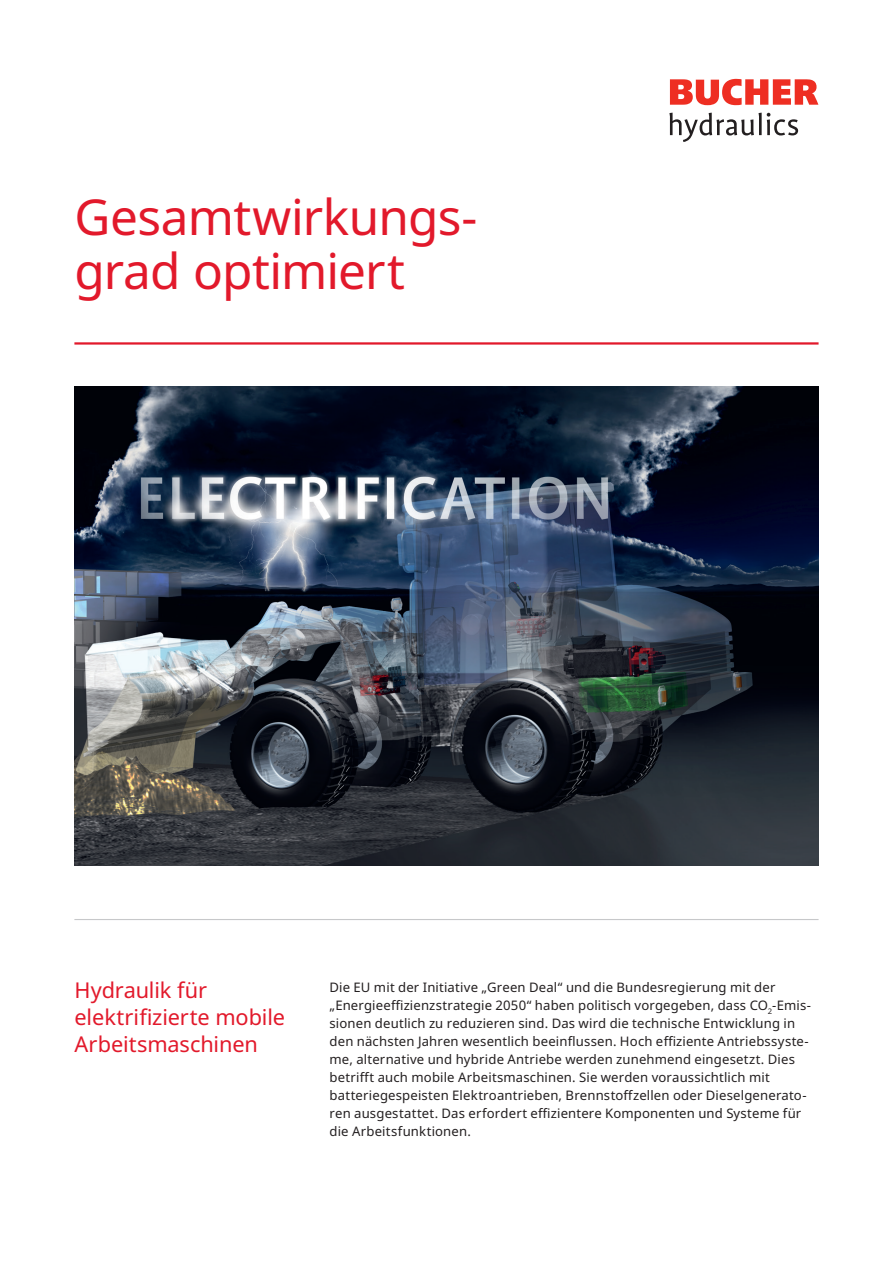
<style>
.page{position:relative;width:893px;height:1263px;background:#fff}
.page>*{position:absolute;margin:0;border:0;box-sizing:border-box;transform-origin:0 0}
.t1{font:49.5px/54px "Noto Sans";letter-spacing:-.015em;color:#e2192b}
.t2{font:21.75px/27px "Noto Sans";letter-spacing:-.005em;color:#e2192b}
.t3{font:13.2px/18px "Noto Sans";letter-spacing:.01em;color:#231f20}
</style>
<div class="page">
<img style="left:74px;top:387px;width:745px;height:478px">
<hr style="left:74px;top:342px;width:745px;height:3px;background:#e2192b">
<hr style="left:74px;top:919px;width:745px;height:1px;background:#c7c8ca">
<svg style="left:670px;top:79px;width:148px;height:26px"></svg>
<svg style="left:669px;top:113px;width:129px;height:29px"></svg>
<h1 class="t1" style="left:74px;top:191px;width:404px">Gesamtwirkungs&shy;grad optimiert</h1>
<h2 class="t2" style="left:74px;top:977px;width:212px">Hydraulik für elektrifizierte mobile<br>Arbeitsmaschinen</h2>
<p class="t3" style="left:330px;top:978px;width:483px">Die EU mit der Initiative „Green Deal“ und die Bundesregierung mit der „Energieeffizienzstrategie 2050“ haben politisch vorgegeben, dass CO<sub>2</sub>-Emis&shy;sionen deutlich zu reduzieren sind. Das wird die technische Entwicklung in den nächsten Jahren wesentlich beeinflussen. Hoch effiziente Antriebssyste&shy;me, alternative und hybride Antriebe werden zunehmend eingesetzt. Dies betrifft auch mobile Arbeitsmaschinen. Sie werden voraussichtlich mit batteriegespeisten Elektroantrieben, Brennstoffzellen oder Dieselgenerato&shy;ren ausgestattet. Das erfordert effizientere Komponenten und Systeme für die Arbeitsfunktionen.</p>
</div>
